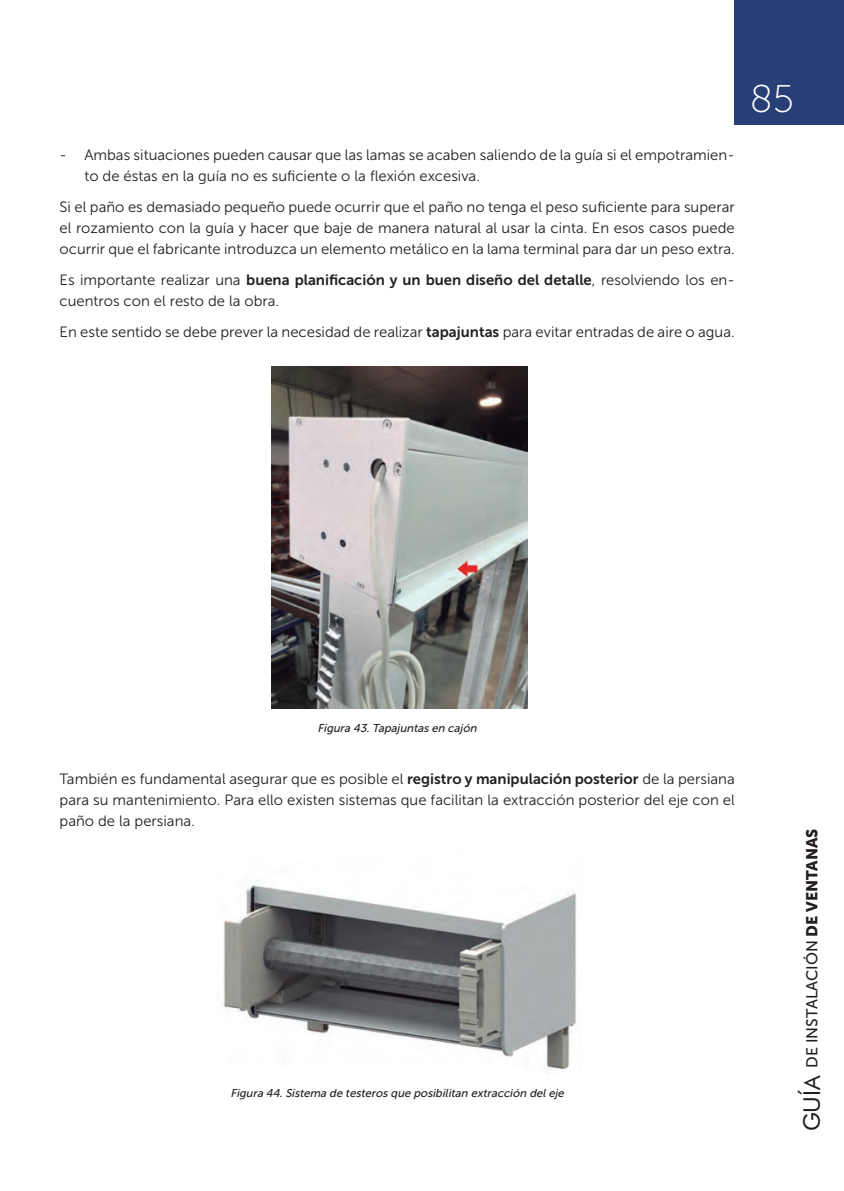
<style>
.page{position:relative;width:844px;height:1191px;background:#fff}
.page>*{position:absolute;margin:0;border:0;box-sizing:border-box;transform-origin:0 0}
.t1{font:38.5px "Museo Sans 100";color:#fff}
.t2{font:15.75px "Museo Sans 500";color:#231f20}
.Texto{font:14.88px/21px "Museo Sans 300";color:#231f20;text-align:justify}
.punto_texto{font:14.88px/21px "Museo Sans 300";color:#231f20}
.Pie_foto{font:italic 11.38px "Museo Sans 500";color:#231f20}
.s1{font-family:"Museo Sans 700"}
.s2{font-family:"Futura BT";font-size:23.28px}
.s3{font-family:"Museo Sans 900"}
</style>
<div class="page">
<div style="left:734px;top:0;width:109px;height:125px;background:#283f76"></div>
<img style="left:271px;top:366px;width:256px;height:342px">
<img style="left:222px;top:884px;width:354px;height:189px">
<p class="punto_texto" style="left:84px;top:144px;width:651px;text-indent:-25px">- Ambas situaciones pueden causar que las lamas se acaben saliendo de la guía si el empotramien&shy;to de éstas en la guía no es suficiente o la flexión excesiva.</p>
<p class="Texto" style="left:60px;top:196px;width:676px">Si el paño es demasiado pequeño puede ocurrir que el paño no tenga el peso suficiente para superar el rozamiento con la guía y hacer que baje de manera natural al usar la cinta. En esos casos puede ocurrir que el fabricante introduzca un elemento metálico en la lama terminal para dar un peso extra.</p>
<p class="Texto" style="left:60px;top:269px;width:676px">Es importante realizar una <span class="s1">buena planificación y un buen diseño del detalle</span>, resolviendo los en&shy;cuentros con el resto de la obra.</p>
<p class="Texto" style="left:60px;top:321px;width:676px">En este sentido se debe prever la necesidad de realizar <span class="s1">tapajuntas</span> para evitar entradas de aire o agua.</p>
<h1 class="t1" style="left:749px;top:78px;width:46px">85</h1>
<p class="Pie_foto" style="left:317px;top:721px;width:163px">Figura 43.Tapajuntas en cajón</p>
<p class="Texto" style="left:60px;top:768px;width:676px">También es fundamental asegurar que es posible el <span class="s1">registro y manipulación posterior</span> de la persiana para su mantenimiento. Para ello existen sistemas que facilitan la extracción posterior del eje con el paño de la persiana.</p>
<p class="Pie_foto" style="left:230px;top:1086px;width:337px">Figura 44.Sistema de testeros que posibilitan extracción deleje</p>
<p class="t2" style="left:803px;top:1131px;width:304px;rotate:-90deg"><span class="s2">GUÍA</span> DE INSTALACIÓN <span class="s3">DE VENTANAS</span></p>
</div>
